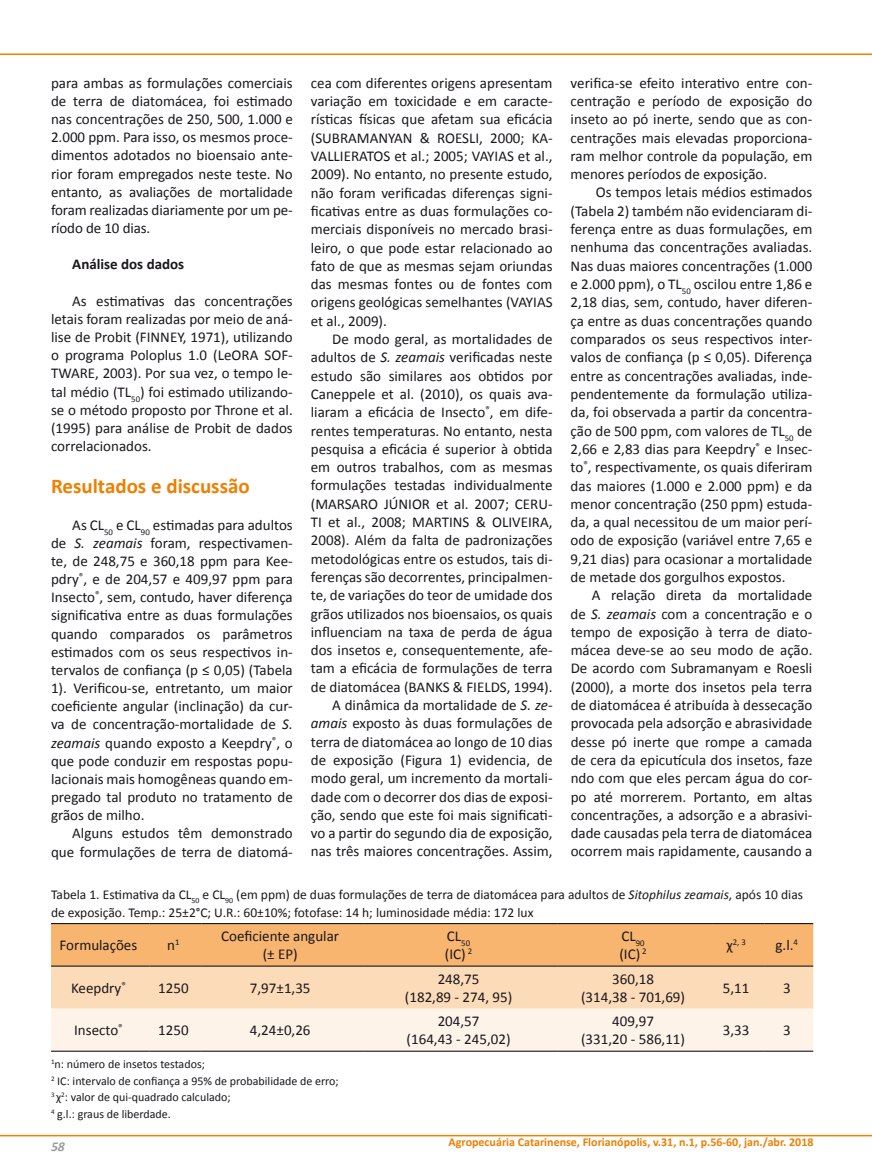
<style>
.page{position:relative;width:872px;height:1170px;background:#fff}
.page>*{position:absolute;margin:0;border:0;box-sizing:border-box;transform-origin:0 0}
.t1{font:700 21px "Calibri";color:#ee7f00}
.t2{font:15px/18.3px "Calibri";color:#1a171c;text-align:justify}
.t3{font:700 15px "Calibri";color:#1a171c}
.t4{font:13.5px/18px "Calibri";color:#1a171c}
.t5{font:italic 700 13.5px "Calibri";color:#9c9e9f}
.t6{font:12px/16.5px "Calibri";color:#1a171c}
.t7{font:700 12px "Calibri";color:#ee7f00}
.t8{font:8.7px "Calibri";color:#1a171c}
.s1{font-style:italic}
.s2{font-size:15px}
</style>
<div class="page">
<hr style="left:0;top:53px;width:872px;height:2px;background:#ee7f00">
<hr style="left:0;top:1134px;width:872px;height:2px;background:#ee7f00">
<svg style="left:51px;top:924px;width:762px;height:126px;background:#f9d5af"></svg>
<hr style="left:51px;top:922px;width:99px;height:2px;background:#1a171c">
<hr style="left:150px;top:922px;width:51px;height:2px;background:#1a171c">
<hr style="left:201px;top:922px;width:162px;height:2px;background:#1a171c">
<hr style="left:363px;top:922px;width:195px;height:2px;background:#1a171c">
<hr style="left:558px;top:922px;width:154px;height:2px;background:#1a171c">
<hr style="left:712px;top:922px;width:52px;height:2px;background:#1a171c">
<hr style="left:764px;top:922px;width:49px;height:2px;background:#1a171c">
<hr style="left:51px;top:965px;width:99px;height:1px;background:#1a171c">
<hr style="left:150px;top:965px;width:51px;height:1px;background:#1a171c">
<hr style="left:201px;top:965px;width:162px;height:1px;background:#1a171c">
<hr style="left:363px;top:965px;width:195px;height:1px;background:#1a171c">
<hr style="left:558px;top:965px;width:154px;height:1px;background:#1a171c">
<hr style="left:712px;top:965px;width:52px;height:1px;background:#1a171c">
<hr style="left:764px;top:965px;width:49px;height:1px;background:#1a171c">
<hr style="left:51px;top:1050px;width:99px;height:1px;background:#1a171c">
<hr style="left:150px;top:1050px;width:51px;height:1px;background:#1a171c">
<hr style="left:201px;top:1050px;width:162px;height:1px;background:#1a171c">
<hr style="left:363px;top:1050px;width:195px;height:1px;background:#1a171c">
<hr style="left:558px;top:1050px;width:154px;height:1px;background:#1a171c">
<hr style="left:712px;top:1050px;width:52px;height:1px;background:#1a171c">
<hr style="left:764px;top:1050px;width:49px;height:1px;background:#1a171c">
<p class="t2" style="left:570px;top:73px;width:243px">verifica-se efeito interativo entre con&shy;centração e período de exposição do inseto ao pó inerte, sendo que as con&shy;centrações mais elevadas proporciona&shy;ram melhor controle da população, em menores períodos de exposição.</p>
<p class="t2" style="left:570px;top:183px;width:243px;text-indent:25px">Os tempos letais médios estimados (Tabela 2) também não evidenciaram di&shy;ferença entre as duas formulações, em nenhuma das concentrações avaliadas.<br>Nas duas maiores concentrações (1.000 e 2.000 ppm), o TL<sub>50</sub> oscilou entre 1,86 e 2,18 dias, sem, contudo, haver diferen&shy;ça entre as duas concentrações quando comparados os seus respectivos inter&shy;valos de confiança (p ≤ 0,05). Diferença entre as concentrações avaliadas, inde&shy;pendentemente da formulação utiliza&shy;da, foi observada a partir da concentra&shy;ção de 500 ppm, com valores de TL<sub>50</sub> de 2,66 e 2,83 dias para Keepdry<sup>®</sup> e Insec&shy;to<sup>®</sup>, respectivamente, os quais diferiram das maiores (1.000 e 2.000 ppm) e da menor concentração (250 ppm) estuda&shy;da, a qual necessitou de um maior perí&shy;odo de exposição (variável entre 7,65 e 9,21 dias) para ocasionar a mortalidade de metade dos gorgulhos expostos.</p>
<p class="t2" style="left:570px;top:585px;width:243px;text-indent:21px">A relação direta da mortalidade de <span class="s1">S. zeamais</span> com a concentração e o tempo de exposição à terra de diato&shy;mácea deve-se ao seu modo de ação.<br>De acordo com Subramanyam e Roesli (2000), a morte dos insetos pela terra de diatomácea é atribuída à dessecação provocada pela adsorção e abrasividade desse pó inerte que rompe a camada de cera da epicutícula dos insetos, faze ndo com que eles percam água do cor&shy;po até morrerem. Portanto, em altas concentrações, a adsorção e a abrasivi&shy;dade causadas pela terra de diatomácea ocorrem mais rapidamente, causando a</p>
<p class="t2" style="left:51px;top:73px;width:243px">para ambas as formulações comerciais de terra de diatomácea, foi estimado nas concentrações de 250, 500, 1.000 e 2.000 ppm. Para isso, os mesmos proce&shy;dimentos adotados no bioensaio ante&shy;rior foram empregados neste teste. No entanto, as avaliações de mortalidade foram realizadas diariamente por um pe&shy;ríodo de 10 dias.</p>
<p class="t3" style="left:72px;top:254px;width:113px">Análise dos dados</p>
<p class="t2" style="left:51px;top:291px;width:243px;text-indent:21px">As estimativas das concentrações letais foram realizadas por meio de aná&shy;lise de Probit (FINNEY, 1971), utilizando o programa Poloplus 1.0 (LeORA SOF-TWARE, 2003). Por sua vez, o tempo le&shy;tal médio (TL<sub>50</sub>) foi estimado utilizando&shy;se o método proposto por Throne et al. (1995) para análise de Probit de dados correlacionados.</p>
<h1 class="t1" style="left:51px;top:471px;width:200px">Resultados e discussão</h1>
<p class="t2" style="left:51px;top:515px;width:243px;text-indent:21px">As CL<sub>50</sub> e CL<sub>90</sub> estimadas para adultos de <span class="s1">S. zeamais</span> foram, respectivamen&shy;te, de 248,75 e 360,18 ppm para Kee&shy;pdry<sup>®</sup>, e de 204,57 e 409,97 ppm para Insecto<sup>®</sup>, sem, contudo, haver diferença significativa entre as duas formulações quando comparados os parâmetros estimados com os seus respectivos in&shy;tervalos de confiança (p ≤ 0,05) (Tabela 1). Verificou-se, entretanto, um maior coeficiente angular (inclinação) da cur&shy;va de concentração-mortalidade de <span class="s1">S. zeamais</span> quando exposto a Keepdry<sup>®</sup>, o que pode conduzir em respostas popu&shy;lacionais mais homogêneas quando em&shy;pregado tal produto no tratamento de grãos de milho.</p>
<p class="t2" style="left:51px;top:823px;width:243px;text-align:right">Alguns estudos têm demonstrado que formulações de terra de diatomá-</p>
<p class="t4" style="left:51px;top:885px;width:753px">Tabela 1. Estimativa da CL<sub>50</sub> e CL<sub>90</sub> (em ppm) de duas formulações de terra de diatomácea para adultos de <span class="s1">Sitophilus zeamais</span>, após 10 dias de exposição. Temp.: 25±2°C; U.R.: 60±10%; fotofase: 14 h; luminosidade média: 172 lux</p>
<p class="t2" style="left:59px;top:935px;width:79px">Formulações</p>
<p class="t2" style="left:167px;top:935px;width:14px">n<sup>1</sup></p>
<p class="t2" style="left:221px;top:927px;width:119px;text-align:center">Coeficiente angular (± EP)</p>
<p class="t2" style="left:445px;top:927px;width:29px">CL<sub>50 </sub>(IC) <sup>2</sup></p>
<p class="t2" style="left:619px;top:927px;width:29px">CL<sub>90 </sub>(IC) <sup>2</sup></p>
<p class="t8" style="left:726px;top:936px;width:21px"><span class="s2">χ</span>2, 3</p>
<p class="t2" style="left:775px;top:935px;width:24px">g.l.<sup>4</sup></p>
<p class="t2" style="left:71px;top:978px;width:56px">Keepdry<sup>®</sup></p>
<p class="t2" style="left:158px;top:978px;width:32px">1250</p>
<p class="t2" style="left:250px;top:978px;width:62px">7,97±1,35</p>
<p class="t2" style="left:405px;top:969px;width:109px;text-align:center">248,75<br>(182,89 - 274, 95)</p>
<p class="t2" style="left:581px;top:969px;width:106px;text-align:center">360,18<br>(314,38 - 701,69)</p>
<p class="t2" style="left:723px;top:978px;width:28px">5,11</p>
<p class="t2" style="left:783px;top:978px;width:9px">3</p>
<p class="t2" style="left:74px;top:1020px;width:50px">Insecto<sup>®</sup></p>
<p class="t2" style="left:158px;top:1020px;width:32px">1250</p>
<p class="t2" style="left:250px;top:1020px;width:62px">4,24±0,26</p>
<p class="t2" style="left:406px;top:1011px;width:106px;text-align:center">204,57<br>(164,43 - 245,02)</p>
<p class="t2" style="left:581px;top:1011px;width:106px;text-align:center">409,97<br>(331,20 - 586,11)</p>
<p class="t2" style="left:723px;top:1020px;width:28px">3,33</p>
<p class="t2" style="left:783px;top:1020px;width:9px">3</p>
<p class="t6" style="left:51px;top:1055px;width:289px"><sup>1</sup>n: número de insetos testados;<br><sup>2</sup> IC: intervalo de confiança a 95% de probabilidade de erro; <sup>3</sup> χ<sup>2</sup>: valor de qui-quadrado calculado;<br><sup>4</sup> g.l.: graus de liberdade.</p>
<p class="t2" style="left:311px;top:73px;width:243px">cea com diferentes origens apresentam variação em toxicidade e em caracte&shy;rísticas físicas que afetam sua eficácia (SUBRAMANYAN &amp; ROESLI, 2000; KA-VALLIERATOS et al.; 2005; VAYIAS et al., 2009). No entanto, no presente estudo, não foram verificadas diferenças signi&shy;ficativas entre as duas formulações co&shy;merciais disponíveis no mercado brasi&shy;leiro, o que pode estar relacionado ao fato de que as mesmas sejam oriundas das mesmas fontes ou de fontes com origens geológicas semelhantes (VAYIAS et al., 2009).</p>
<p class="t2" style="left:311px;top:329px;width:243px;text-align:right">De modo geral, as mortalidades de adultos de <span class="s1">S. zeamais</span> verificadas neste estudo são similares aos obtidos por Caneppele et al. (2010), os quais ava&shy;liaram a eficácia de Insecto<sup>®</sup>, em dife&shy;rentes temperaturas. No entanto, nesta pesquisa a eficácia é superior à obtida em outros trabalhos, com as mesmas formulações testadas individualmente (MARSARO JÚNIOR et al. 2007; CERU-TI et al., 2008; MARTINS &amp; OLIVEIRA, 2008). Além da falta de padronizações metodológicas entre os estudos, tais di&shy;ferenças são decorrentes, principalmen&shy;te, de variações do teor de umidade dos grãos utilizados nos bioensaios, os quais influenciam na taxa de perda de água dos insetos e, consequentemente, afe&shy;tam a eficácia de formulações de terra de diatomácea (BANKS &amp; FIELDS, 1994).<br>A dinâmica da mortalidade de <span class="s1">S. ze&shy;amais</span> exposto às duas formulações de terra de diatomácea ao longo de 10 dias de exposição (Figura 1) evidencia, de modo geral, um incremento da mortali&shy;dade com o decorrer dos dias de exposi&shy;ção, sendo que este foi mais significati&shy;vo a partir do segundo dia de exposição, nas três maiores concentrações. Assim,</p>
<p class="t5" style="left:51px;top:1137px;width:15px">58</p>
<p class="t7" style="left:448px;top:1133px;width:366px">Agropecuária Catarinense, Florianópolis, v.31, n.1, p.56-60, jan./abr. 2018</p>
</div>
